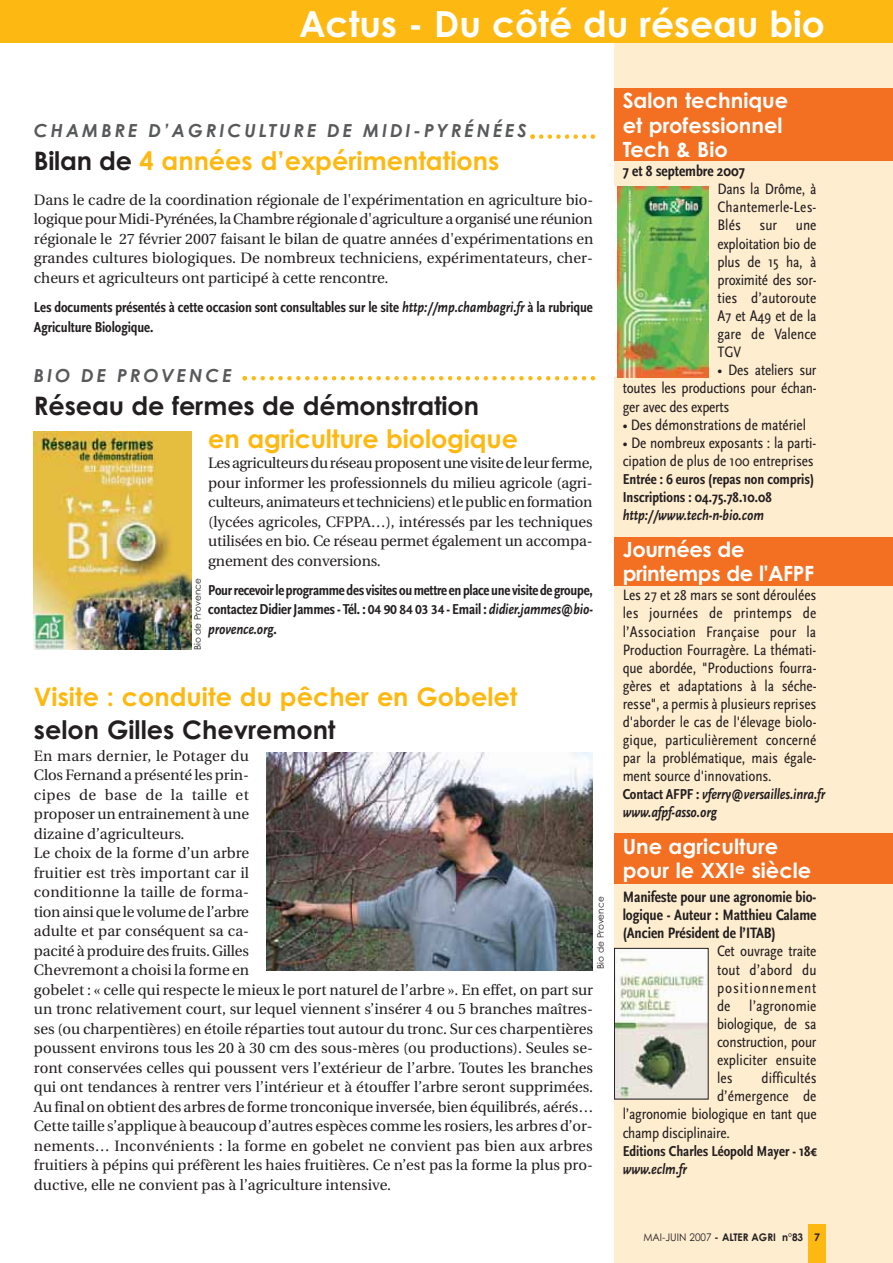
<style>
.page{position:relative;width:893px;height:1263px;background:#fff}
.page>*{position:absolute;margin:0;border:0;box-sizing:border-box;transform-origin:0 0}
.t1{font:700 36px "Century Gothic";color:#fff}
.t2{font:700 25.5px "Century Gothic";color:#fdb912}
.t3{font:700 25.5px "Century Gothic";letter-spacing:-.005em;color:#231f20}
.t4{font:700 21px/24.2px "Century Gothic";color:#fff}
.t5{font:italic 700 18px "Century Gothic";letter-spacing:.16em;color:#58595b}
.t6{font:15.75px/18.1px "Scala Sans Regular Con";letter-spacing:-.005em;color:#231f20;text-align:justify}
.t7{font:700 condensed 15.75px/18.1px "Scala Sans";letter-spacing:-.005em;color:#231f20;text-align:justify}
.t8{font:15px/19.5px "Utopia";color:#231f20;text-align:justify}
.t9{font:700 condensed 15px/19.5px "Scala Sans";letter-spacing:-.005em;color:#231f20}
.t10{font:italic 700 15px/18px "Scala Sans";letter-spacing:-.005em;color:#231f20;scale:.85 1}
.t11{font:700 10.5px "Century Gothic";color:#231f20;scale:.95 1}
.t12{font:9px "Century Gothic";color:#231f20}
.s1{color:#231f20}
.s2{font-style:italic;font-stretch:normal}
.s3{font-family:"Scala Sans LF";font-stretch:normal;font-size:13.5px}
.s4{font-style:normal;font-stretch:condensed}
.s5{font-weight:400}
</style>
<div class="page">
<div style="left:614px;top:43px;width:279px;height:1220px;background:#ffedcf"></div>
<div style="left:808px;top:1225px;width:17px;height:38px;background:#fdb912"></div>
<div style="left:0;top:0;width:893px;height:43px;background:#fdb912"></div>
<svg style="left:242px;top:376px;width:353px;height:4px"></svg>
<svg style="left:530px;top:134px;width:65px;height:5px"></svg>
<img style="left:34px;top:431px;width:157px;height:219px">
<div style="left:614px;top:834px;width:279px;height:50px;background:#f36f21"></div>
<div style="left:614px;top:537px;width:279px;height:49px;background:#f36f21"></div>
<div style="left:614px;top:88px;width:279px;height:72px;background:#f36f21"></div>
<div style="left:614px;top:186px;width:95px;height:191px;background:linear-gradient(to bottom,#fff,#fff)"></div>
<img style="left:618px;top:186px;width:91px;height:191px">
<img style="left:616px;top:950px;width:90px;height:147px">
<div style="left:614px;top:948px;width:94px;height:152px;border:1px solid #231f20"></div>
<img style="left:266px;top:752px;width:327px;height:219px">
<h1 class="t1" style="left:299px;top:11px;width:527px">Actus - Du côté du réseau bio</h1>
<p class="t5" style="left:34px;top:124px;width:494px">CHAMBRE D’AGRICULTURE DE MIDI-PYRÉNÉES</p>
<h2 class="t2" style="left:34px;top:152px;width:467px"><span class="s1">Bilan de</span> 4 années d’expérimentations</h2>
<p class="t8" style="left:34px;top:191px;width:561px">Dans le cadre de la coordination régionale de l'expérimentation en agriculture bio&shy;logique pour Midi-Pyrénées, la Chambre régionale d'agriculture a organisé une réunion régionale le 27 février 2007 faisant le bilan de quatre années d'expérimentations en grandes cultures biologiques. De nombreux techniciens, expérimentateurs, cher&shy;cheurs et agriculteurs ont participé à cette rencontre.</p>
<p class="t9" style="left:34px;top:299px;width:560px">Les documents présentés à cette occasion sont consultables sur le site <span class="s2">http://mp.chambagri.fr</span> à la rubrique<br>Agriculture Biologique.</p>
<p class="t5" style="left:34px;top:369px;width:199px">BIO DE PROVENCE</p>
<h2 class="t3" style="left:34px;top:396px;width:446px">Réseau de fermes de démonstration</h2>
<h2 class="t2" style="left:208px;top:429px;width:311px">en agriculture biologique</h2>
<p class="t8" style="left:208px;top:455px;width:386px">Les agriculteurs du réseau proposent une visite de leur ferme, pour informer les professionnels du milieu agricole (agri&shy;culteurs, animateurs et techniciens) et le public en formation (lycées agricoles, CFPPA…), intéressés par les techniques utilisées en bio. Ce réseau permet également un accompa&shy;gnement des conversions.</p>
<p class="t9" style="left:208px;top:582px;width:386px;text-align:justify">Pour recevoir le programme des visites ou mettre en place une visite de groupe, contactez Didier Jammes - Tél. : <span class="s3">04 90 84 03 34</span> - Email : <span class="s2">didier.jammes@bio&shy;provence.org</span>.</p>
<p class="t12" style="left:194px;top:650px;width:74px;rotate:-90deg">Bio de Provence</p>
<h2 class="t2" style="left:34px;top:687px;width:485px">Visite : conduite du pêcher en Gobelet</h2>
<h2 class="t3" style="left:34px;top:720px;width:303px">selon Gilles Chevremont</h2>
<p class="t8" style="left:34px;top:747px;width:561px;text-align:left">En mars dernier, le Potager du<br>Clos Fernand a présenté les prin-<br>cipes de base de la taille et<br>proposer un entrainement à une<br>dizaine d’agriculteurs.<br>Le choix de la forme d’un arbre<br>fruitier est très important car il<br>conditionne la taille de forma-<br>tion ainsi que le volume de l’arbre<br>adulte et par conséquent sa ca-<br>pacité à produire des fruits. Gilles<br>Chevremont a choisi la forme en<br>gobelet : « celle qui respecte le mieux le port naturel de l’arbre ». En effet, on part sur un tronc relativement court, sur lequel viennent s’insérer 4 ou 5 branches maîtres&shy;ses (ou charpentières) en étoile réparties tout autour du tronc. Sur ces charpentières poussent environs tous les 20 à 30 cm des sous-mères (ou productions). Seules se&shy;ront conservées celles qui poussent vers l’extérieur de l’arbre. Toutes les branches qui ont tendances à rentrer vers l’intérieur et à étouffer l’arbre seront supprimées.<br>Au final on obtient des arbres de forme tronconique inversée, bien équilibrés, aérés… Cette taille s’applique à beaucoup d’autres espèces comme les rosiers, les arbres d’or&shy;nements… Inconvénients : la forme en gobelet ne convient pas bien aux arbres fruitiers à pépins qui préfèrent les haies fruitières. Ce n’est pas la forme la plus pro&shy;ductive, elle ne convient pas à l’agriculture intensive.</p>
<p class="t12" style="left:597px;top:969px;width:74px;rotate:-90deg">Bio de Provence</p>
<h3 class="t4" style="left:623px;top:91px;width:167px">Salon technique et professionnel<br>Tech &amp; Bio</h3>
<p class="t7" style="left:623px;top:163px;width:124px">7 et 8 septembre 2007</p>
<p class="t6" style="left:717px;top:181px;width:101px">Dans la Drôme, à Chantemerle-Les-Blés sur une exploitation bio de plus de 15 ha, à proximité des sor&shy;ties d’autoroute A7 et A49 et de la gare de Valence TGV</p>
<p class="t6" style="left:623px;top:363px;width:195px;text-indent:95px">• Des ateliers sur toutes les productions pour échan&shy;ger avec des experts</p>
<p class="t6" style="left:623px;top:417px;width:185px">• Des démonstrations de matériel</p>
<p class="t6" style="left:623px;top:435px;width:195px">• De nombreux exposants : la parti&shy;cipation de plus de 100 entreprises</p>
<p class="t9" style="left:623px;top:471px;width:193px;line-height:18px">Entrée : 6 euros (repas non compris)<br>Inscriptions : 04.75.78.10.08</p>
<p class="t10" style="left:623px;top:507px;width:168px">http://www.tech-n-bio.com</p>
<h3 class="t4" style="left:623px;top:539px;width:193px">Journées de printemps de l'AFPF</h3>
<p class="t6" style="left:623px;top:588px;width:195px">Les 27 et 28 mars se sont déroulées les journées de printemps de l’Association Française pour la Production Fourragère. La thémati&shy;que abordée, "Productions fourra&shy;gères et adaptations à la séche&shy;resse", a permis à plusieurs reprises d'aborder le cas de l'élevage biolo&shy;gique, particulièrement concerné par la problématique, mais égale&shy;ment source d'innovations.</p>
<p class="t10" style="left:623px;top:787px;width:240px"><span class="s4">Contact AFPF :</span> vferry@versailles.inra.fr www.afpf-asso.org</p>
<h3 class="t4" style="left:623px;top:837px;width:190px">Une agriculture pour le XXI<sup>e</sup> siècle</h3>
<p class="t7" style="left:623px;top:889px;width:195px">Manifeste pour une agronomie bio&shy;logique - Auteur : Matthieu Calame (Ancien Président de l’ITAB)</p>
<p class="t6" style="left:717px;top:944px;width:101px">Cet ouvrage traite tout d’abord du positionnement de l’agronomie biologique, de sa construction, pour expliciter ensuite les</p>
<p class="t6" style="left:761px;top:1070px;width:56px">difficultés</p>
<p class="t6" style="left:717px;top:1089px;width:101px">d’émergence de</p>
<p class="t6" style="left:623px;top:1107px;width:195px">l’agronomie biologique en tant que</p>
<p class="t6" style="left:623px;top:1125px;width:109px">champ disciplinaire.</p>
<p class="t9" style="left:623px;top:1142px;width:197px">Editions Charles Léopold Mayer - 18¤</p>
<p class="t10" style="left:623px;top:1161px;width:77px">www.eclm.fr</p>
<p class="t11" style="left:643px;top:1233px;width:187px"><span class="s5">MAI-JUIN 2007</span> - ALTER AGRI n°83 7</p>
</div>
